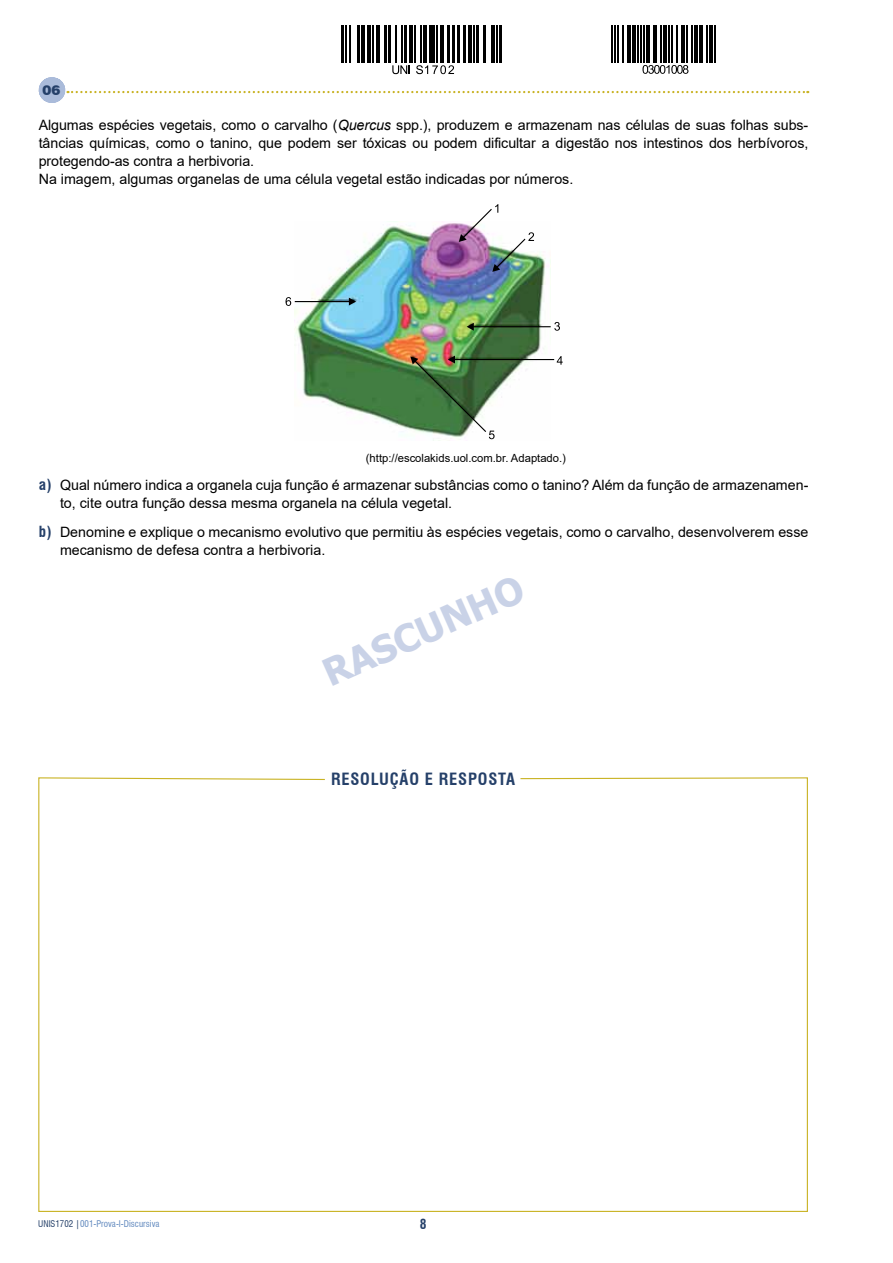
<style>
.page{position:relative;width:893px;height:1263px;background:#fff}
.page>*{position:absolute;margin:0;border:0;box-sizing:border-box;transform-origin:0 0}
.t1{font:700 37.5px "Tahoma";color:#c9d2e7}
.t2{font:700 condensed 16.5px "Swiss 721 BT";letter-spacing:.05em;color:#254069}
.t3{font:14.25px/18px "Arial";color:#000}
.t4{font:900 13.5px "Swiss 721 BT";color:#254069}
.t5{font:700 condensed 13.5px "Swiss 721 BT";color:#254069}
.t6{font:11.25px "Arial";color:#000}
.t7{font:condensed 9px "Swiss 721 BT";color:#6189be}
.s1{font-style:italic}
.s2{font-family:"Swiss 721 BT";font-weight:700;font-stretch:condensed;font-size:15px;color:#254069}
.s3{color:#254069}
</style>
<div class="page">
<hr style="left:341px;top:25px;width:3px;height:38px;background:#000">
<hr style="left:345px;top:25px;width:1px;height:38px;background:#000">
<hr style="left:350px;top:25px;width:1px;height:38px;background:#000">
<hr style="left:357px;top:25px;width:2px;height:38px;background:#000">
<hr style="left:361px;top:25px;width:4px;height:38px;background:#000">
<hr style="left:367px;top:25px;width:4px;height:38px;background:#000">
<hr style="left:373px;top:25px;width:1px;height:38px;background:#000">
<svg style="left:376px;top:25px;width:3px;height:38px"></svg>
<hr style="left:384px;top:25px;width:3px;height:38px;background:#000">
<hr style="left:388px;top:25px;width:3px;height:38px;background:#000">
<hr style="left:396px;top:25px;width:1px;height:38px;background:#000">
<hr style="left:401px;top:25px;width:1px;height:38px;background:#000">
<hr style="left:404px;top:25px;width:3px;height:38px;background:#000">
<hr style="left:409px;top:25px;width:4px;height:38px;background:#000">
<hr style="left:414px;top:25px;width:1px;height:38px;background:#000">
<hr style="left:420px;top:25px;width:1px;height:38px;background:#000">
<hr style="left:423px;top:25px;width:4px;height:38px;background:#000">
<div style="left:429px;top:25px;width:5px;height:38px;background:#000"></div>
<hr style="left:436px;top:25px;width:1px;height:38px;background:#000">
<hr style="left:440px;top:25px;width:4px;height:38px;background:#000">
<hr style="left:447px;top:25px;width:3px;height:38px;background:#000">
<hr style="left:452px;top:25px;width:2px;height:38px;background:#000">
<hr style="left:458px;top:25px;width:2px;height:38px;background:#000">
<hr style="left:463px;top:25px;width:3px;height:38px;background:#000">
<hr style="left:468px;top:25px;width:4px;height:38px;background:#000">
<hr style="left:473px;top:25px;width:1px;height:38px;background:#000">
<hr style="left:476px;top:25px;width:3px;height:38px;background:#000">
<hr style="left:483px;top:25px;width:3px;height:38px;background:#000">
<hr style="left:491px;top:25px;width:4px;height:38px;background:#000">
<hr style="left:496px;top:25px;width:1px;height:38px;background:#000">
<hr style="left:499px;top:25px;width:3px;height:38px;background:#000">
<svg style="left:392px;top:65px;width:18px;height:9px"></svg>
<svg style="left:416px;top:65px;width:38px;height:9px"></svg>
<svg style="left:38px;top:777px;width:770px;height:435px"></svg>
<svg style="left:615px;top:25px;width:101px;height:48px"></svg>
<hr style="left:611px;top:25px;width:2px;height:38px;background:#000">
<hr style="left:614px;top:25px;width:1px;height:38px;background:#000">
<hr style="left:617px;top:25px;width:1px;height:38px;background:#000">
<hr style="left:622px;top:25px;width:1px;height:38px;background:#000">
<hr style="left:627px;top:25px;width:4px;height:38px;background:#000">
<hr style="left:632px;top:25px;width:4px;height:38px;background:#000">
<hr style="left:637px;top:25px;width:1px;height:38px;background:#000">
<hr style="left:640px;top:25px;width:1px;height:38px;background:#000">
<hr style="left:643px;top:25px;width:1px;height:38px;background:#000">
<hr style="left:646px;top:25px;width:3px;height:38px;background:#000">
<hr style="left:653px;top:25px;width:3px;height:38px;background:#000">
<hr style="left:660px;top:25px;width:2px;height:38px;background:#000">
<hr style="left:663px;top:25px;width:3px;height:38px;background:#000">
<hr style="left:668px;top:25px;width:1px;height:38px;background:#000">
<hr style="left:671px;top:25px;width:1px;height:38px;background:#000">
<hr style="left:676px;top:25px;width:1px;height:38px;background:#000">
<hr style="left:681px;top:25px;width:4px;height:38px;background:#000">
<hr style="left:686px;top:25px;width:1px;height:38px;background:#000">
<hr style="left:691px;top:25px;width:1px;height:38px;background:#000">
<hr style="left:694px;top:25px;width:3px;height:38px;background:#000">
<hr style="left:699px;top:25px;width:4px;height:38px;background:#000">
<hr style="left:706px;top:25px;width:1px;height:38px;background:#000">
<hr style="left:709px;top:25px;width:4px;height:38px;background:#000">
<hr style="left:714px;top:25px;width:1px;height:38px;background:#000">
<svg style="left:642px;top:65px;width:46px;height:9px"></svg>
<svg style="left:51px;top:77px;width:2px;height:26px"></svg>
<svg style="left:68px;top:91px;width:740px;height:2px"></svg>
<img style="left:295px;top:223px;width:255px;height:218px">
<hr style="left:295px;top:301px;width:54px;height:1px;background:#000">
<svg style="left:349px;top:298px;width:7px;height:7px"></svg>
<hr style="left:473px;top:326px;width:78px;height:1px;background:#000">
<svg style="left:467px;top:323px;width:7px;height:8px"></svg>
<hr style="left:454px;top:359px;width:100px;height:1px;background:#000">
<img style="left:410px;top:356px;width:85px;height:83px">
<svg style="left:557px;top:356px;width:6px;height:9px"></svg>
<svg style="left:554px;top:322px;width:6px;height:9px"></svg>
<svg style="left:286px;top:297px;width:5px;height:9px"></svg>
<img style="left:459px;top:204px;width:75px;height:68px">
<p class="t4" style="left:43px;top:82px;width:19px">06</p>
<p class="t3" style="left:39px;top:116px;width:771px">Algumas espécies vegetais, como o carvalho (<span class="s1">Quercus</span> spp.), produzem e armazenam nas células de suas folhas subs&shy;tâncias químicas, como o tanino, que podem ser tóxicas ou podem dificultar a digestão nos intestinos dos herbívoros, protegendo-as contra a herbivoria.<br>Na imagem, algumas organelas de uma célula vegetal estão indicadas por números.</p>
<p class="t6" style="left:366px;top:450px;width:202px">(http://escolakids.uol.com.br. Adaptado.)</p>
<p class="t3" style="left:60px;top:476px;width:750px;text-indent:-21px"><span class="s2">A)</span> Qual número indica a organela cuja função é armazenar substâncias como o tanino? Além da função de armazenamen&shy;to, cite outra função dessa mesma organela na célula vegetal.</p>
<p class="t3" style="left:60px;top:523px;width:750px;text-indent:-21px"><span class="s2">B)</span> Denomine e explique o mecanismo evolutivo que permitiu às espécies vegetais, como o carvalho, desenvolverem esse mecanismo de defesa contra a herbivoria.</p>
<h1 class="t1" style="left:314px;top:651px;width:217px;rotate:-24deg">RASCUNHO</h1>
<p class="t2" style="left:331px;top:769px;width:119px">RESOLUÇÃO E RESPOST</p>
<p class="t2" style="left:506px;top:769px;width:11px">A</p>
<p class="t7" style="left:38px;top:1218px;width:123px"><span class="s3">unis1702 |</span>001-Prova-I-Discursiva</p>
<p class="t5" style="left:420px;top:1216px;width:8px">8</p>
</div>
